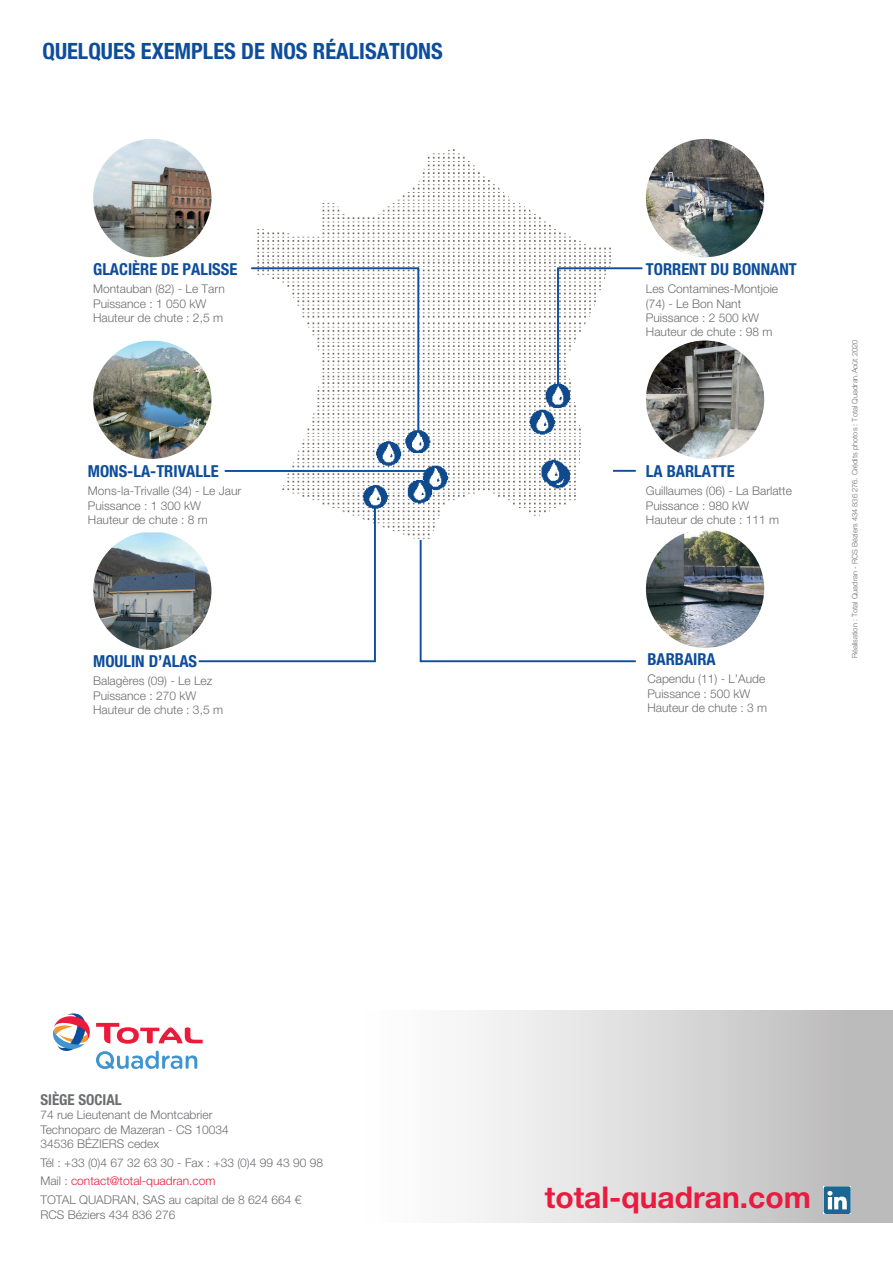
<style>
.page{position:relative;width:893px;height:1263px;background:#fff}
.page>*{position:absolute;margin:0;border:0;box-sizing:border-box;transform-origin:0 0}
.t1{font:700 30px "Helvetica Neue LT Std";color:#e91b3f}
.t2{font:700 condensed 22.5px "Helvetica Neue LT Std";color:#0d4d9b}
.t3{font:700 condensed 16.5px "Helvetica Neue LT Std";color:#0d4d9b}
.t4{font:700 condensed 15px "Helvetica Neue LT Std";color:#6c6d70}
.t5{font:300 12px/14.4px "Helvetica Neue LT Std";color:#6c6d70}
.t6{font:300 7.5px "Helvetica Neue LT Std";color:#6c6d70}
.s1{color:#e91b3f}
</style>
<div class="page">
<hr style="left:566px;top:470px;width:69px;height:2px;background:#0d4d9b">
<svg style="left:419px;top:540px;width:217px;height:123px"></svg>
<img style="left:257px;top:149px;width:356px;height:390px">
<img style="left:93px;top:341px;width:118px;height:118px">
<img style="left:646px;top:530px;width:118px;height:118px;border-radius:59px">
<img style="left:93px;top:139px;width:118px;height:118px;border-radius:59px">
<img style="left:93px;top:532px;width:104px;height:118px">
<img style="left:646px;top:139px;width:118px;height:118px;border-radius:59px">
<img style="left:646px;top:340px;width:118px;height:119px;border-radius:59px">
<svg style="left:556px;top:266px;width:87px;height:121px"></svg>
<hr style="left:225px;top:470px;width:201px;height:2px;background:#0d4d9b">
<svg style="left:197px;top:506px;width:180px;height:157px"></svg>
<svg style="left:251px;top:266px;width:169px;height:166px"></svg>
<div style="left:0;top:1010px;width:893px;height:213px;background:linear-gradient(to right,#fff,#c7c6c6)"></div>
<img style="left:823px;top:1186px;width:27px;height:27px">
<div style="left:40px;top:1010px;width:175px;height:65px;background:#fff"></div>
<svg style="left:53px;top:1013px;width:150px;height:56px"></svg>
<h2 class="t2" style="left:43px;top:37px;width:402px">QUELQUES EXEMPLES DE NOS RÉALISATIONS</h2>
<h3 class="t3" style="left:93px;top:259px;width:146px">GLACIÈRE DE PALISSE</h3>
<p class="t5" style="left:93px;top:281px;width:133px">Montauban (82) - Le Tarn<br>Puissance : 1 050 kW<br>Hauteur de chute : 2,5 m</p>
<h3 class="t3" style="left:88px;top:461px;width:132px">MONS-LA-TRIVALLE</h3>
<p class="t5" style="left:88px;top:484px;width:155px">Mons-la-Trivalle (34) - Le Jaur<br>Puissance : 1 300 kW<br>Hauteur de chute : 8 m</p>
<h3 class="t3" style="left:93px;top:651px;width:105px">MOULIN D’ALAS</h3>
<p class="t5" style="left:93px;top:673px;width:131px">Balagères (09) - Le Lez<br>Puissance : 270 kW<br>Hauteur de chute : 3,5 m</p>
<h3 class="t3" style="left:646px;top:259px;width:152px">TORRENT DU BONNANT</h3>
<p class="t5" style="left:646px;top:281px;width:134px">Les Contamines-Montjoie (74) - Le Bon Nant<br>Puissance : 2 500 kW<br>Hauteur de chute : 98 m</p>
<h3 class="t3" style="left:646px;top:461px;width:90px">LA BARLATTE</h3>
<p class="t5" style="left:646px;top:484px;width:148px">Guillaumes (06) - La Barlatte<br>Puissance : 980 kW<br>Hauteur de chute : 111 m</p>
<h3 class="t3" style="left:647px;top:649px;width:70px">BARBAIRA</h3>
<p class="t5" style="left:647px;top:671px;width:121px">Capendu (11) - L’Aude<br>Puissance : 500 kW<br>Hauteur de chute : 3 m</p>
<p class="t6" style="left:850px;top:658px;width:320px;rotate:-90deg">Réalisation : Total Quadran - RCS Béziers 434 836 276. Crédits photos : Total Quadran.Août 2020</p>
<p class="t4" style="left:40px;top:1090px;width:83px">SIÈGE SOCIAL</p>
<p class="t5" style="left:40px;top:1107px;width:190px">74 rue Lieutenant de Montcabrier<br>Technoparc de Mazeran - CS 10034<br>34536 BÉZIERS cedex</p>
<p class="t5" style="left:40px;top:1153px;width:284px;line-height:18.6px">Tél : +33 (0)4 67 32 63 30 - Fax : +33 (0)4 99 43 90 98<br>Mail : <span class="s1">contact@total-quadran.com<br></span>TOTAL QUADRAN, SAS au capital de 8 624 664 €</p>
<p class="t5" style="left:40px;top:1207px;width:137px">RCS Béziers 434 836 276</p>
<h1 class="t1" style="left:545px;top:1178px;width:268px">total-quadran.com</h1>
</div>
